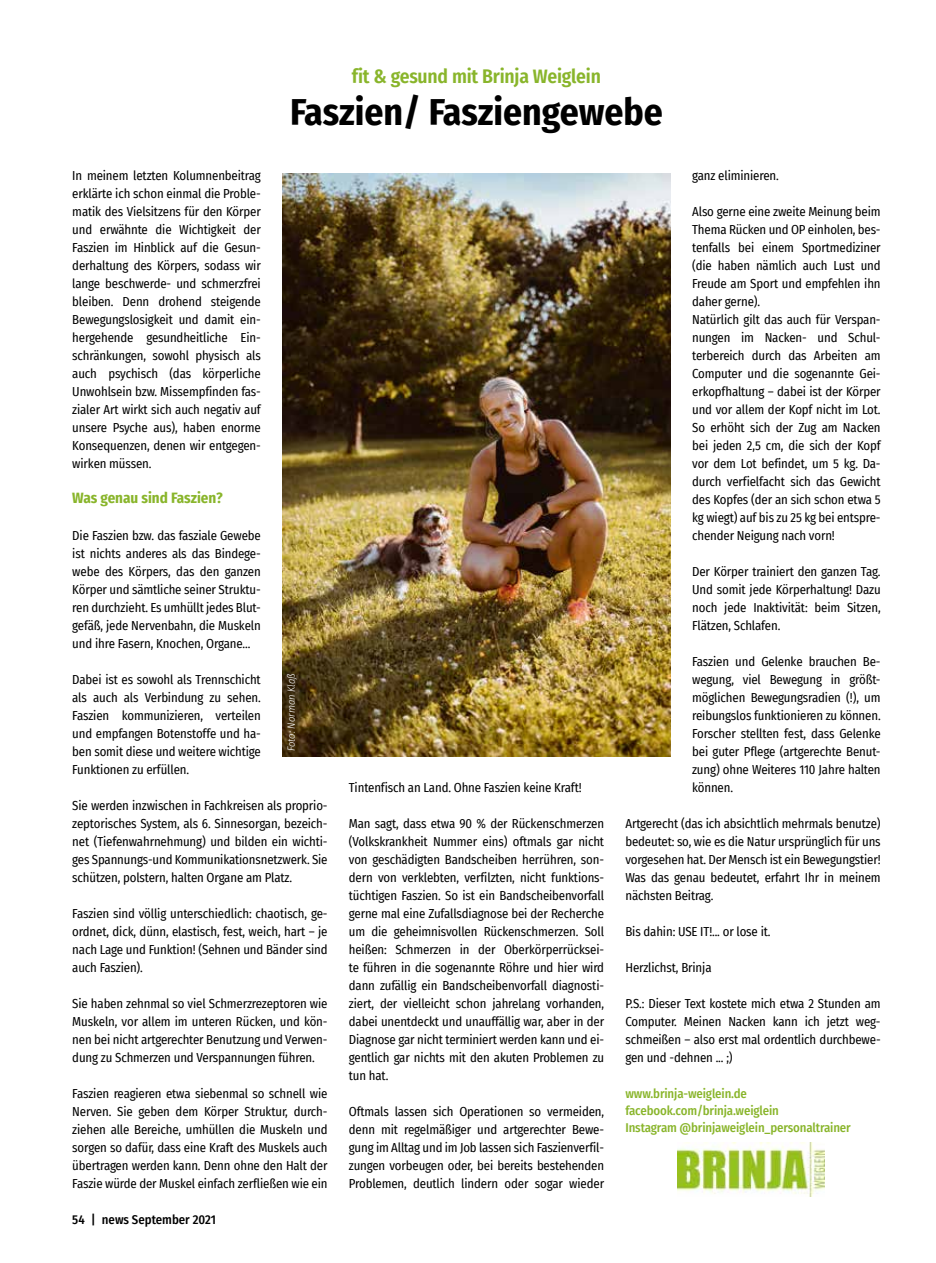
<style>
.page{position:relative;width:936px;height:1263px;background:#fff}
.page>*{position:absolute;margin:0;border:0;box-sizing:border-box;transform-origin:0 0}
.t1{font:700 37.5px "Fira Sans Condensed";color:#000}
.t2{font:600 19.5px "Fira Sans Condensed";letter-spacing:-.01em;color:#89b52b}
.t3{font:700 15px "Fira Sans Condensed";color:#89b52b}
.t4{font:12.75px/18px "Fira Sans Condensed";letter-spacing:-.01em;color:#000;text-align:justify}
.t5{font:500 12.75px/17.2px "Fira Sans Condensed";letter-spacing:-.01em;color:#89b52b}
.t6{font:500 12.75px "Fira Sans Condensed";color:#000}
.t7{font:italic 300 10.5px "Fira Sans Condensed";color:#fff}
</style>
<div class="page">
<img style="left:677px;top:1142px;width:147px;height:55px">
<img style="left:282px;top:173px;width:389px;height:583px">
<h2 class="t2" style="left:352px;top:65px;width:250px">fit &amp; gesund mit Brinja Weiglein</h2>
<h1 class="t1" style="left:290px;top:90px;width:374px">Faszien/ Fasziengewebe</h1>
<p class="t4" style="left:72px;top:167px;width:190px">In meinem letzten Kolumnenbeitrag erklärte ich schon einmal die Proble&shy;matik des Vielsitzens für den Körper und erwähnte die Wichtigkeit der Faszien im Hinblick auf die Gesun&shy;derhaltung des Körpers, sodass wir lange beschwerde- und schmerzfrei bleiben. Denn drohend steigende Bewegungslosigkeit und damit ein&shy;hergehende gesundheitliche Ein&shy;schränkungen, sowohl physisch als auch psychisch (das körperliche Unwohlsein bzw. Missempfinden fas&shy;zialer Art wirkt sich auch negativ auf unsere Psyche aus), haben enorme Konsequenzen, denen wir entgegen&shy;wirken müssen.</p>
<p class="t3" style="left:72px;top:489px;width:152px">Was genau sind Faszien?</p>
<p class="t4" style="left:72px;top:527px;width:190px">Die Faszien bzw. das fasziale Gewebe ist nichts anderes als das Bindege&shy;webe des Körpers, das den ganzen Körper und sämtliche seiner Struktu&shy;ren durchzieht. Es umhüllt jedes Blut&shy;gefäß, jede Nervenbahn, die Muskeln und ihre Fasern, Knochen, Organe...</p>
<p class="t4" style="left:72px;top:671px;width:190px">Dabei ist es sowohl als Trennschicht als auch als Verbindung zu sehen.<br>Faszien kommunizieren, verteilen und empfangen Botenstoffe und ha&shy;ben somit diese und weitere wichtige Funktionen zu erfüllen.</p>
<p class="t4" style="left:72px;top:797px;width:257px">Sie werden inzwischen in Fachkreisen als proprio&shy;zeptorisches System, als 6. Sinnesorgan, bezeich&shy;net (Tiefenwahrnehmung) und bilden ein wichti&shy;ges Spannungs-und Kommunikationsnetzwerk. Sie schützen, polstern, halten Organe am Platz.</p>
<p class="t4" style="left:72px;top:905px;width:257px">Faszien sind völlig unterschiedlich: chaotisch, ge&shy;ordnet, dick, dünn, elastisch, fest, weich, hart – je nach Lage und Funktion! (Sehnen und Bänder sind auch Faszien).</p>
<p class="t4" style="left:72px;top:995px;width:257px">Sie haben zehnmal so viel Schmerzrezeptoren wie Muskeln, vor allem im unteren Rücken, und kön&shy;nen bei nicht artgerechter Benutzung und Verwen&shy;dung zu Schmerzen und Verspannungen führen.</p>
<p class="t4" style="left:72px;top:1085px;width:257px">Faszien reagieren etwa siebenmal so schnell wie Nerven. Sie geben dem Körper Struktur, durch&shy;ziehen alle Bereiche, umhüllen die Muskeln und sorgen so dafür, dass eine Kraft des Muskels auch übertragen werden kann. Denn ohne den Halt der Faszie würde der Muskel einfach zerfließen wie ein</p>
<p class="t7" style="left:285px;top:751px;width:80px;rotate:-90deg">Foto: Norman Klaß</p>
<p class="t6" style="left:72px;top:1212px;width:145px">54 | news September 2021</p>
<p class="t4" style="left:349px;top:779px;width:234px">Tintenfisch an Land. Ohne Faszien keine Kraft!</p>
<p class="t4" style="left:349px;top:815px;width:257px">Man sagt, dass etwa 90 % der Rückenschmerzen (Volkskrankheit Nummer eins) oftmals gar nicht von geschädigten Bandscheiben herrühren, son&shy;dern von verklebten, verfilzten, nicht funktions&shy;tüchtigen Faszien. So ist ein Bandscheibenvorfall gerne mal eine Zufallsdiagnose bei der Recherche um die geheimnisvollen Rückenschmerzen. Soll heißen: Schmerzen in der Oberkörperrücksei&shy;te führen in die sogenannte Röhre und hier wird dann zufällig ein Bandscheibenvorfall diagnosti&shy;ziert, der vielleicht schon jahrelang vorhanden, dabei unentdeckt und unauffällig war, aber in der Diagnose gar nicht terminiert werden kann und ei&shy;gentlich gar nichts mit den akuten Problemen zu tun hat.</p>
<p class="t4" style="left:349px;top:1103px;width:257px">Oftmals lassen sich Operationen so vermeiden, denn mit regelmäßiger und artgerechter Bewe&shy;gung im Alltag und im Job lassen sich Faszienverfil&shy;zungen vorbeugen oder, bei bereits bestehenden Problemen, deutlich lindern oder sogar wieder</p>
<p class="t4" style="left:692px;top:167px;width:88px">ganz eliminieren.</p>
<p class="t4" style="left:692px;top:203px;width:190px;text-align:left">Also gerne eine zweite Meinung beim<br>Thema Rücken und OP einholen, bes&shy;tenfalls bei einem Sportmediziner (die haben nämlich auch Lust und<br>Freude am Sport und empfehlen ihn daher gerne).<br>Natürlich gilt das auch für Verspan&shy;nungen im Nacken- und Schul&shy;terbereich durch das Arbeiten am<br>Computer und die sogenannte Gei&shy;erkopfhaltung – dabei ist der Körper und vor allem der Kopf nicht im Lot.<br>So erhöht sich der Zug am Nacken bei jeden 2,5 cm, die sich der Kopf vor dem Lot befindet, um 5 kg. Da&shy;durch verfielfacht sich das Gewicht des Kopfes (der an sich schon etwa 5 kg wiegt) auf bis zu 25 kg bei entspre&shy;chender Neigung nach vorn!</p>
<p class="t4" style="left:692px;top:563px;width:190px">Der Körper trainiert den ganzen Tag.<br>Und somit jede Körperhaltung! Dazu noch jede Inaktivität: beim Sitzen, Flätzen, Schlafen.</p>
<p class="t4" style="left:692px;top:653px;width:190px">Faszien und Gelenke brauchen Be&shy;wegung, viel Bewegung in größt&shy;möglichen Bewegungsradien (!), um reibungslos funktionieren zu können.<br>Forscher stellten fest, dass Gelenke bei guter Pflege (artgerechte Benut&shy;zung) ohne Weiteres 110 Jahre halten können.</p>
<p class="t4" style="left:625px;top:815px;width:257px">Artgerecht (das ich absichtlich mehrmals benutze) bedeutet: so, wie es die Natur ursprünglich für uns vorgesehen hat. Der Mensch ist ein Bewegungstier!<br>Was das genau bedeutet, erfahrt Ihr in meinem nächsten Beitrag.</p>
<p class="t4" style="left:625px;top:923px;width:147px">Bis dahin: USE IT!... or lose it.</p>
<p class="t4" style="left:625px;top:959px;width:88px">Herzlichst, Brinja</p>
<p class="t4" style="left:625px;top:995px;width:257px">P.S.: Dieser Text kostete mich etwa 2 Stunden am Computer. Meinen Nacken kann ich jetzt weg&shy;schmeißen – also erst mal ordentlich durchbewe&shy;gen und -dehnen ... ;)</p>
<p class="t5" style="left:625px;top:1085px;width:227px">www.brinja-weiglein.de facebook.com/brinja.weiglein<br>Instagram @brinjaweiglein_personaltrainer</p>
</div>
